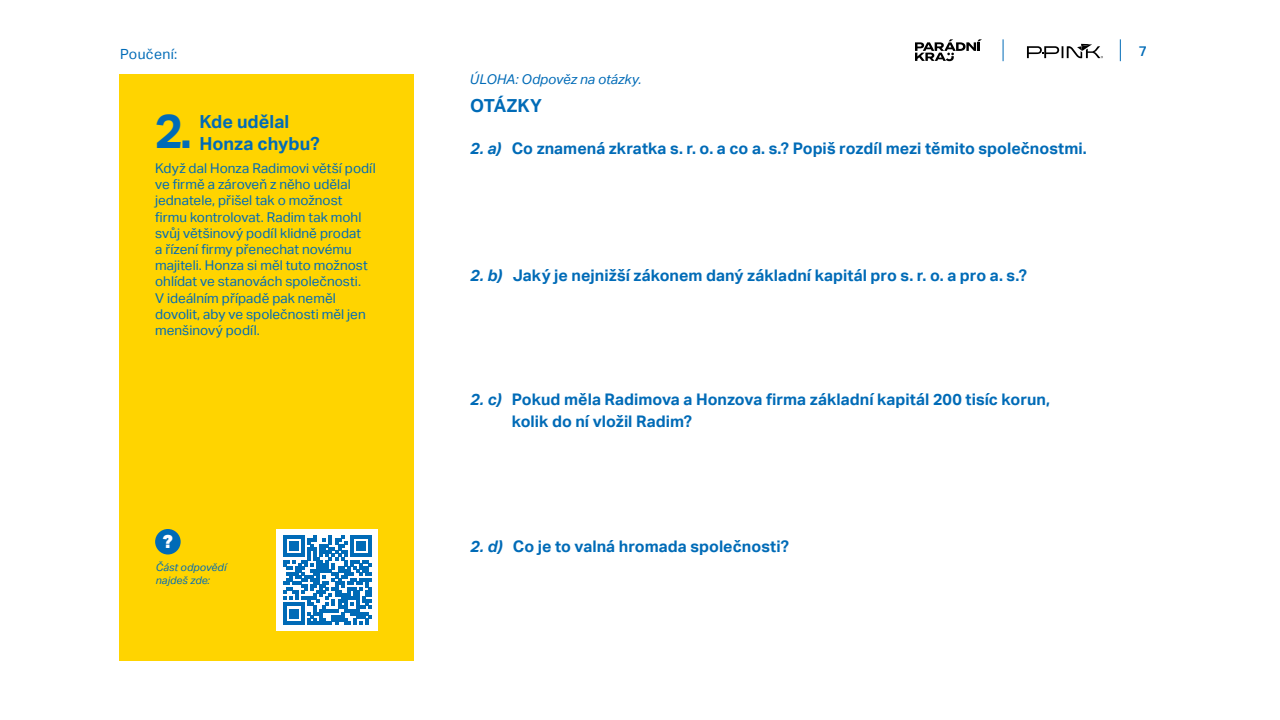
<style>
.page{position:relative;width:1280px;height:720px;background:#fff}
.page>*{position:absolute;margin:0;border:0;box-sizing:border-box;transform-origin:0 0}
.t1{font:700 48px "Aktiv Grotesk";color:#006bb7}
.t2{font:700 18px/21.6px "Aktiv Grotesk";color:#006bb7}
.t3{font:900 18px "Aktiv Grotesk";color:#fff}
.t4{font:700 16px/21.6px "Aktiv Grotesk";letter-spacing:.005em;color:#006bb7}
.t5{font:14px "Aktiv Grotesk";letter-spacing:.03em;color:#006bb7}
.t6{font:500 14px "Aktiv Grotesk";color:#006bb7}
.t7{font:13.5px/16.2px "Aktiv Grotesk";letter-spacing:.005em;color:#006bb7}
.t8{font:italic 13.5px "Aktiv Grotesk";letter-spacing:.005em;color:#006bb7}
.t9{font:italic 10.5px/12.6px "Aktiv Grotesk";letter-spacing:.01em;color:#006bb7}
.s1{font-style:italic}
</style>
<div class="page">
<svg style="left:1120px;top:39px;width:1px;height:22px"></svg>
<svg style="left:1027px;top:44px;width:76px;height:15px"></svg>
<svg style="left:915px;top:39px;width:67px;height:22px"></svg>
<svg style="left:1003px;top:39px;width:1px;height:22px"></svg>
<div style="left:119px;top:74px;width:295px;height:586px;background:#ffd400"></div>
<div style="left:276px;top:529px;width:102px;height:102px;background:#fff"></div>
<svg style="left:283px;top:536px;width:89px;height:88px"></svg>
<div style="left:155px;top:529px;width:26px;height:26px;background:#006bb7;border-radius:50%"></div>
<p class="t5" style="left:120px;top:46px;width:59px">Poučení:</p>
<p class="t6" style="left:1139px;top:43px;width:10px">7</p>
<h1 class="t1" style="left:155px;top:103px;width:39px">2.</h1>
<h2 class="t2" style="left:199px;top:111px;width:122px">Kde udělal<br>Honza chybu?</h2>
<p class="t7" style="left:155px;top:160px;width:222px">Když dal Honza Radimovi větší podíl ve firmě a zároveň z něho udělal jednatele, přišel tak o možnost firmu kontrolovat. Radim tak mohl svůj většinový podíl klidně prodat<br>a řízení firmy přenechat novému majiteli. Honza si měl tuto možnost ohlídat ve stanovách společnosti.<br>V ideálním případě pak neměl dovolit, aby ve společnosti měl jen menšinový podíl.</p>
<h2 class="t3" style="left:163px;top:530px;width:12px">?</h2>
<p class="t9" style="left:156px;top:562px;width:72px">Část odpovědí najdeš zde:</p>
<p class="t8" style="left:470px;top:72px;width:173px">ÚLOHA: Odpověz na otázky.</p>
<h2 class="t2" style="left:470px;top:95px;width:74px">OTÁZKY</h2>
<p class="t4" style="left:470px;top:138px;width:618px"><span class="s1">2. a)</span> Co znamená zkratka s. r. o. a co a. s.? Popiš rozdíl mezi těmito společnostmi.</p>
<p class="t4" style="left:470px;top:265px;width:559px"><span class="s1">2. b)</span> Jaký je nejnižší zákonem daný základní kapitál pro s. r. o. a pro a. s.?</p>
<p class="t4" style="left:512px;top:389px;width:540px;text-indent:-42px"><span class="s1">2. c)</span> Pokud měla Radimova a Honzova firma základní kapitál 200 tisíc korun, kolik do ní vložil Radim?</p>
<p class="t4" style="left:470px;top:536px;width:320px"><span class="s1">2. d)</span> Co je to valná hromada společnosti?</p>
</div>
